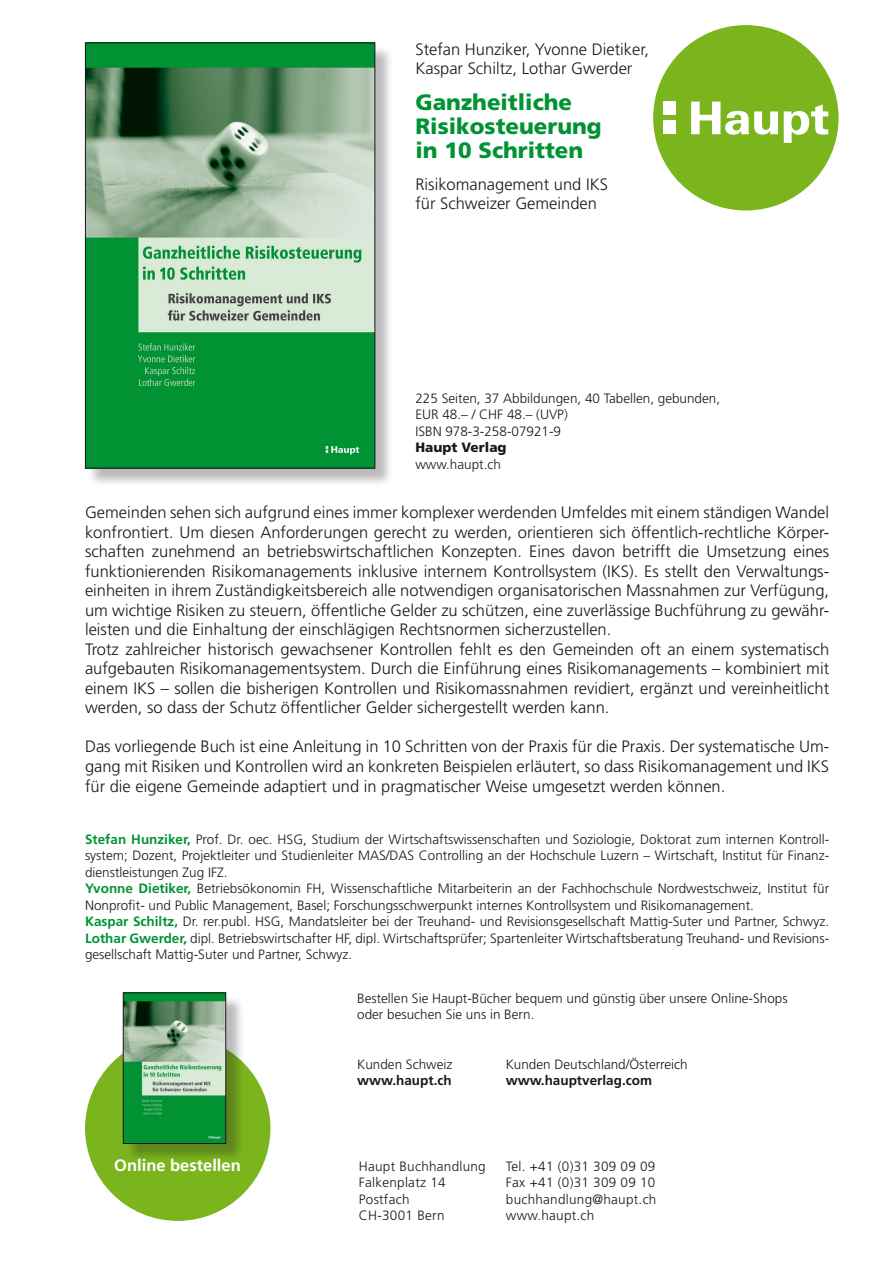
<style>
.page{position:relative;width:893px;height:1263px;background:#fff}
.page>*{position:absolute;margin:0;border:0;box-sizing:border-box;transform-origin:0 0}
.t1{font:900 22.2px/24px "Frutiger";color:#009333}
.t2{font:300 16.5px/19.5px "Frutiger";color:#1a171c}
.t3{font:700 16.5px "Frutiger";color:#fff}
.t4{font:300 13.5px/16.5px "Frutiger";color:#1a171c}
.t5{font:300 13.5px "Frutiger";letter-spacing:.02em;color:#1a171c}
.t6{font:700 13.5px "Frutiger";color:#1a171c}
.t7{font:900 13.5px "Frutiger";color:#1a171c}
.s1{font-weight:700;color:#009333}
</style>
<div class="page">
<div style="left:653px;top:25px;width:185px;height:185px;background:#7ab51d;border-radius:50%"></div>
<svg style="left:691px;top:102px;width:87px;height:33px"></svg>
<svg style="left:784px;top:104px;width:44px;height:39px"></svg>
<div style="left:663px;top:102px;width:13px;height:13px;background:#fff"></div>
<div style="left:663px;top:121px;width:13px;height:13px;background:#fff"></div>
<div style="left:85px;top:1035px;width:185px;height:186px;background:#7ab51d;border-radius:50%"></div>
<div style="left:87px;top:45px;width:307px;height:442px;background:#1a171c;opacity:.3"></div>
<img style="left:87px;top:45px;width:286px;height:421px">
<div style="left:85px;top:43px;width:290px;height:425px;border:1px solid #1a171c"></div>
<div style="left:125px;top:995px;width:120px;height:168px;background:#1a171c;opacity:.3"></div>
<img style="left:125px;top:994px;width:99px;height:148px">
<div style="left:123px;top:992px;width:103px;height:152px;border:1px solid #1a171c"></div>
<p class="t2" style="left:415px;top:40px;width:235px">Stefan Hunziker, Yvonne Dietiker,<br>Kaspar Schiltz, Lothar Gwerder</p>
<h1 class="t1" style="left:415px;top:91px;width:188px">Ganzheitliche<br>Risikosteuerung in 10 Schritten</h1>
<p class="t2" style="left:415px;top:175px;width:194px">Risikomanagement und IKS für Schweizer Gemeinden</p>
<p class="t4" style="left:415px;top:390px;width:306px">225 Seiten, 37 Abbildungen, 40 Tabellen, gebunden,<br>EUR 48.– / CHF 48.– (UVP)<br>ISBN 978-3-258-07921-9</p>
<p class="t7" style="left:415px;top:440px;width:93px">Haupt Verlag</p>
<p class="t4" style="left:415px;top:456px;width:87px">www.haupt.ch</p>
<p class="t2" style="left:85px;top:503px;width:746px">Gemeinden sehen sich aufgrund eines immer komplexer werdenden Umfeldes mit einem ständigen Wandel konfrontiert. Um diesen Anforderungen gerecht zu werden, orientieren sich öffentlich-rechtliche Körper&shy;schaften zunehmend an betriebswirtschaftlichen Konzepten. Eines davon betrifft die Umsetzung eines funktionierenden Risikomanagements inklusive internem Kontrollsystem (IKS). Es stellt den Verwaltungs&shy;einheiten in ihrem Zuständigkeitsbereich alle notwendigen organisatorischen Massnahmen zur Verfügung, um wichtige Risiken zu steuern, öffentliche Gelder zu schützen, eine zuverlässige Buchführung zu gewähr&shy;leisten und die Einhaltung der einschlägigen Rechtsnormen sicherzustellen.<br>Trotz zahlreicher historisch gewachsener Kontrollen fehlt es den Gemeinden oft an einem systematisch aufgebauten Risikomanagementsystem. Durch die Einführung eines Risikomanagements – kombiniert mit einem IKS – sollen die bisherigen Kontrollen und Risikomassnahmen revidiert, ergänzt und vereinheitlicht werden, so dass der Schutz öffentlicher Gelder sichergestellt werden kann.</p>
<p class="t2" style="left:85px;top:737px;width:746px;text-align:justify">Das vorliegende Buch ist eine Anleitung in 10 Schritten von der Praxis für die Praxis. Der systematische Um&shy;gang mit Risiken und Kontrollen wird an konkreten Beispielen erläutert, so dass Risikomanagement und IKS für die eigene Gemeinde adaptiert und in pragmatischer Weise umgesetzt werden können.</p>
<p class="t4" style="left:85px;top:831px;width:746px"><span class="s1">Stefan Hunziker,</span> Prof. Dr. oec. HSG, Studium der Wirtschaftswissenschaften und Soziologie, Doktorat zum internen Kontroll&shy;system; Dozent, Projektleiter und Studienleiter MAS/DAS Controlling an der Hochschule Luzern – Wirtschaft, Institut für Finanz&shy;dienstleistungen Zug IFZ.<br><span class="s1">Yvonne Dietiker,</span> Betriebsökonomin FH, Wissenschaftliche Mitarbeiterin an der Fachhochschule Nordwestschweiz, Institut für Nonprofit- und Public Management, Basel; Forschungsschwerpunkt internes Kontrollsystem und Risikomanagement.<br><span class="s1">Kaspar Schiltz,</span> Dr. rer.publ. HSG, Mandatsleiter bei der Treuhand- und Revisionsgesellschaft Mattig-Suter und Partner, Schwyz.<br><span class="s1">Lothar Gwerder,</span> dipl. Betriebswirtschafter HF, dipl. Wirtschaftsprüfer; Spartenleiter Wirtschaftsberatung Treuhand- und Revisions&shy;gesellschaft Mattig-Suter und Partner, Schwyz.</p>
<p class="t3" style="left:114px;top:1155px;width:128px">Online bestellen</p>
<p class="t4" style="left:357px;top:990px;width:432px">Bestellen Sie Haupt-Bücher bequem und günstig über unsere Online-Shops oder besuchen Sie uns in Bern.</p>
<p class="t4" style="left:357px;top:1056px;width:97px">Kunden Schweiz</p>
<p class="t4" style="left:506px;top:1056px;width:184px">Kunden Deutschland/Österreich</p>
<p class="t6" style="left:357px;top:1072px;width:96px">www.haupt.ch</p>
<p class="t6" style="left:506px;top:1072px;width:148px">www.hauptverlag.com</p>
<p class="t5" style="left:359px;top:1158px;width:128px">Haupt Buchhandlung</p>
<p class="t5" style="left:506px;top:1158px;width:151px">Tel. +41 (0)31 309 09 09</p>
<p class="t5" style="left:359px;top:1175px;width:88px">Falkenplatz 14</p>
<p class="t5" style="left:506px;top:1175px;width:151px">Fax +41 (0)31 309 09 10</p>
<p class="t5" style="left:359px;top:1191px;width:52px">Postfach</p>
<p class="t5" style="left:506px;top:1191px;width:152px">buchhandlung@haupt.ch</p>
<p class="t5" style="left:359px;top:1208px;width:87px">CH-3001 Bern</p>
<p class="t5" style="left:506px;top:1208px;width:90px">www.haupt.ch</p>
</div>
